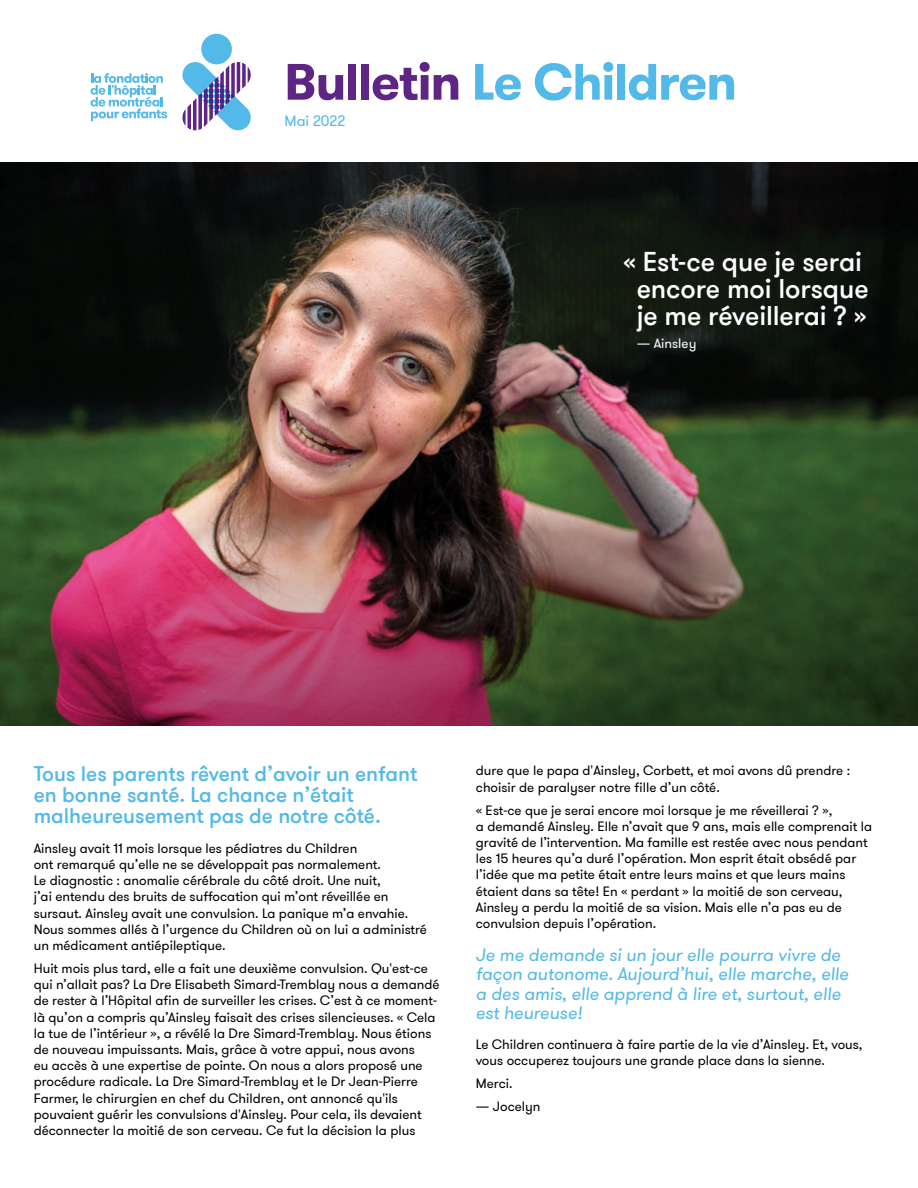
<style>
.page{position:relative;width:918px;height:1188px;background:#fff}
.page>*{position:absolute;margin:0;border:0;box-sizing:border-box;transform-origin:0 0}
.t1{font:700 51px "GT Walsheim Pro";letter-spacing:-.03em;color:#52b9e9}
.t2{font:500 27px/27px "GT Walsheim Pro";letter-spacing:-.005em;color:#fff;text-align:center}
.t3{font:500 21px/21px "GT Walsheim Pro";color:#52b9e9}
.t4{font:italic 18px/19.5px "GT Walsheim Pro";color:#52b9e9}
.t5{font:15px "GT Walsheim Pro";color:#52b9e9}
.t6{font:13.5px/16.2px "GT Walsheim Pro";color:#000}
.t7{font:13.5px "GT Walsheim Pro";color:#fff}
.s1{color:#5f2584}
</style>
<div class="page">
<div style="left:201px;top:34px;width:31px;height:30px;background:#52b9e9;border-radius:50%"></div>
<svg style="left:182px;top:61px;width:69px;height:70px"></svg>
<svg style="left:91px;top:73px;width:76px;height:48px"></svg>
<img style="left:0;top:162px;width:918px;height:564px">
<h1 class="t1" style="left:284px;top:49px;width:454px"><span class="s1">Bulletin</span> Le Children</h1>
<p class="t5" style="left:284px;top:111px;width:62px">Mai 2022</p>
<h2 class="t2" style="left:623px;top:249px;width:247px">« Est-ce que je serai encore moi lorsque je me réveillerai ? »</h2>
<p class="t7" style="left:637px;top:335px;width:61px">— Ainsley</p>
<h3 class="t3" style="left:34px;top:764px;width:385px">Tous les parents rêvent d’avoir un enfant en bonne santé. La chance n’était malheureusement pas de notre côté.</h3>
<p class="t6" style="left:34px;top:840px;width:395px">Ainsley avait 11 mois lorsque les pédiatres du Children<br>ont remarqué qu’elle ne se développait pas normalement.<br>Le diagnostic : anomalie cérébrale du côté droit. Une nuit,<br>j’ai entendu des bruits de suffocation qui m’ont réveillée en sursaut. Ainsley avait une convulsion. La panique m’a envahie.<br>Nous sommes allés à l’urgence du Children où on lui a administré un médicament antiépileptique.</p>
<p class="t6" style="left:34px;top:961px;width:407px">Huit mois plus tard, elle a fait une deuxième convulsion. Qu'est-ce qui n’allait pas? La Dre Elisabeth Simard-Tremblay nous a demandé de rester à l’Hôpital afin de surveiller les crises. C’est à ce moment&shy;là qu’on a compris qu’Ainsley faisait des crises silencieuses. « Cela la tue de l’intérieur », a révélé la Dre Simard-Tremblay. Nous étions de nouveau impuissants. Mais, grâce à votre appui, nous avons<br>eu accès à une expertise de pointe. On nous a alors proposé une procédure radicale. La Dre Simard-Tremblay et le Dr Jean-Pierre Farmer, le chirurgien en chef du Children, ont annoncé qu'ils pouvaient guérir les convulsions d'Ainsley. Pour cela, ils devaient déconnecter la moitié de son cerveau. Ce fut la décision la plus</p>
<p class="t6" style="left:476px;top:763px;width:376px">dure que le papa d'Ainsley, Corbett, et moi avons dû prendre : choisir de paralyser notre fille d’un côté.</p>
<p class="t6" style="left:476px;top:802px;width:398px">« Est-ce que je serai encore moi lorsque je me réveillerai ? »,<br>a demandé Ainsley. Elle n’avait que 9 ans, mais elle comprenait la gravité de l’intervention. Ma famille est restée avec nous pendant les 15 heures qu’a duré l’opération. Mon esprit était obsédé par l’idée que ma petite était entre leurs mains et que leurs mains étaient dans sa tête! En « perdant » la moitié de son cerveau, Ainsley a perdu la moitié de sa vision. Mais elle n’a pas eu de convulsion depuis l’opération.</p>
<h3 class="t4" style="left:476px;top:945px;width:374px">Je me demande si un jour elle pourra vivre de façon autonome. Aujourd’hui, elle marche, elle a des amis, elle apprend à lire et, surtout, elle est heureuse!</h3>
<p class="t6" style="left:476px;top:1037px;width:388px">Le Children continuera à faire partie de la vie d’Ainsley. Et, vous, vous occuperez toujours une grande place dans la sienne.</p>
<p class="t6" style="left:476px;top:1076px;width:38px">Merci.</p>
<p class="t6" style="left:476px;top:1099px;width:66px">— Jocelyn</p>
</div>
